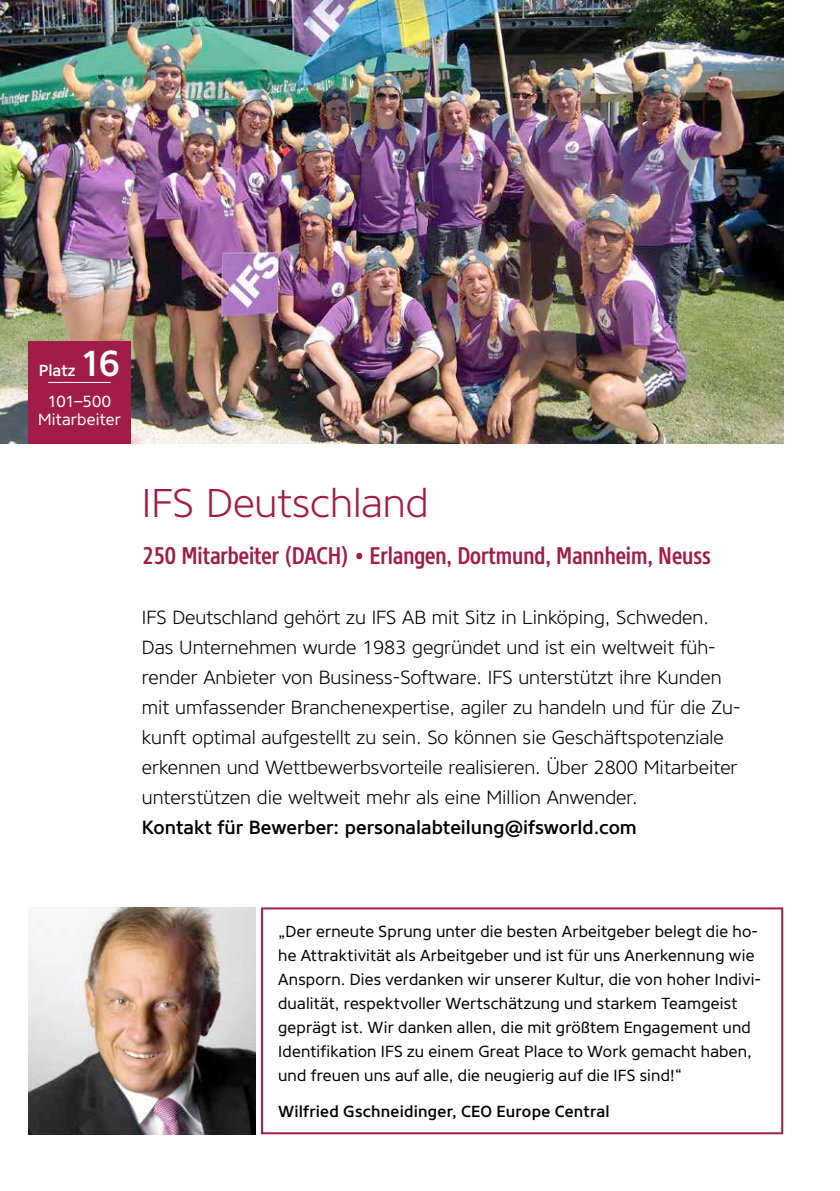
<style>
.page{position:relative;width:840px;height:1191px;background:#fff}
.page>*{position:absolute;margin:0;border:0;box-sizing:border-box;transform-origin:0 0}
._1_0-Überschrift_Unt{font:300 40px "Core Sans N35";color:#a11c49}
._5_00_Platz_und_Größ{font:500 36px "Core Sans N55";color:#fff}
._1_01-Unterzeile_Unt{font:500 24px "Core Sans N57 Cn";color:#a11c49}
._0_0-Fließtext_9_5pt{font:300 19px/30px "Core Sans N35";color:#000}
._0_001_Kontakt_für_B{font:500 19px "Core Sans N55";color:#000}
._0_12-BU{font:16px/24px "Core Sans N45";letter-spacing:.015em;color:#000}
._0_13_BU-Name{font:500 16px "Core Sans N55";letter-spacing:.015em;color:#000}
._5_01_Mitarbeiter{font:16px "Core Sans N45";letter-spacing:.015em;color:#fff}
._5_00_Platz_und_Größ-2{font:500 16px "Core Sans N55";color:#fff}
</style>
<div class="page">
<img style="left:28px;top:907px;width:227px;height:227px">
<div style="left:261px;top:907px;width:521px;height:227px;border:2px solid #a11c49"></div>
<img style="left:0;top:0;width:782px;height:443px">
<div style="left:28px;top:341px;width:102px;height:102px;background:#a11c49"></div>
<hr style="left:48px;top:382px;width:63px;height:1px;background:#fff">
<p class="_5_00_Platz_und_Größ" style="left:80px;top:340px;width:41px">16</p>
<p class="_5_01_Mitarbeiter" style="left:48px;top:391px;width:65px">101–500</p>
<p class="_5_01_Mitarbeiter" style="left:38px;top:409px;width:84px">Mitarbeiter</p>
<p class="_5_00_Platz_und_Größ-2" style="left:39px;top:360px;width:38px">Platz</p>
<p class="_1_0-Überschrift_Unt" style="left:142px;top:477px;width:288px">IFS Deutschland</p>
<p class="_1_01-Unterzeile_Unt" style="left:142px;top:539px;width:569px">250 Mitarbeiter (DACH) • Erlangen, Dortmund, Mannheim, Neuss</p>
<p class="_0_0-Fließtext_9_5pt" style="left:142px;top:602px;width:600px">IFS Deutschland gehört zu IFS AB mit Sitz in Linköping, Schweden.<br>Das Unternehmen wurde 1983 gegründet und ist ein weltweit füh&shy;render Anbieter von Business-Software. IFS unterstützt ihre Kunden mit umfassender Branchenexpertise, agiler zu handeln und für die Zu&shy;kunft optimal aufgestellt zu sein. So können sie Geschäftspotenziale erkennen und Wettbewerbsvorteile realisieren. Über 2800 Mitarbeiter unterstützen die weltweit mehr als eine Million Anwender.</p>
<p class="_0_001_Kontakt_für_B" style="left:142px;top:814px;width:496px">Kontakt für Bewerber: personalabteilung@ifsworld.com</p>
<p class="_0_12-BU" style="left:278px;top:919px;width:484px">„Der erneute Sprung unter die besten Arbeitgeber belegt die ho&shy;he Attraktivität als Arbeitgeber und ist für uns Anerkennung wie Ansporn. Dies verdanken wir unserer Kultur, die von hoher Indivi&shy;dualität, respektvoller Wertschätzung und starkem Teamgeist geprägt ist. Wir danken allen, die mit größtem Engagement und Identifikation IFS zu einem Great Place to Work gemacht haben, und freuen uns auf alle, die neugierig auf die IFS sind!“</p>
<p class="_0_13_BU-Name" style="left:278px;top:1100px;width:333px">Wilfried Gschneidinger, CEO Europe Central</p>
</div>
